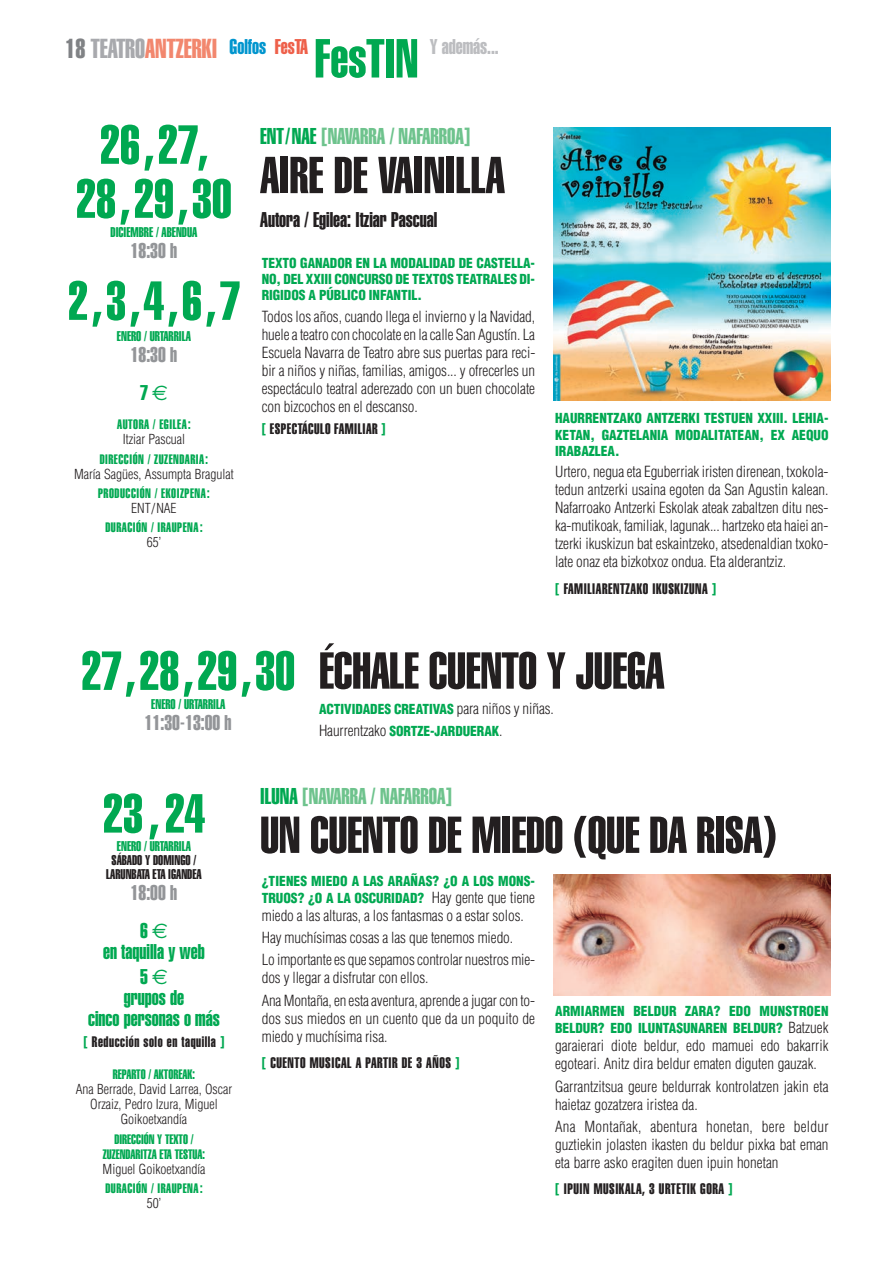
<style>
.page{position:relative;width:896px;height:1272px;background:#fff}
.page>*{position:absolute;margin:0;border:0;box-sizing:border-box;transform-origin:0 0}
.t1{font:54px/54px "Helvetica LT Std Extra Comp";color:#00a851;text-align:center}
.t2{font:51px "Helvetica LT Std Extra Comp";letter-spacing:-.01em;color:#231f20}
.t3{font:27px "Helvetica LT Std Extra Comp";color:#f2876e}
.t4{font:22.5px "Helvetica LT Std Extra Comp";color:#6ec38d}
.t5{font:21px/25.2px "Helvetica LT Std Extra Comp";color:#00a851;text-align:center}
.t6{font:21px/38px "Helvetica LT Std Extra Comp";color:#939598;text-align:center}
.t7{font:21px "Helvetica LT Std Extra Comp";color:#231f20}
.t8{font:21px "Helvetica LT Std Extra Comp";color:#0095ce}
.t9{font:21px "Helvetica LT Std Extra Comp";color:#bcbdc0}
.t10{font:300 condensed 15px/18px "Helvetica LT Std";letter-spacing:-.005em;color:#231f20}
.t11{font:15px "Helvetica LT Std Extra Comp";letter-spacing:.035em;color:#231f20}
.t12{font:13.8px "Helvetica LT Std Extra Comp";color:#00a851}
.t13{font:13.8px/13.8px "Helvetica LT Std Extra Comp";color:#231f20;text-align:center}
.t14{font:900 condensed 13.5px/16.2px "Helvetica LT Std";color:#00a851}
.t15{font:300 condensed 13.5px/15px "Helvetica LT Std";color:#231f20;text-align:center}
.t16{font:13.5px "Helvetica LT Std Extra Comp";letter-spacing:.035em;color:#00a851}
.t17{font:13.5px/15px "Helvetica LT Std Extra Comp";color:#00a851;text-align:center}
.s1{color:#808285}
.s2{color:#a8a9ad}
.s3{color:#ee604a}
.s4{color:#00a851}
.s5{font-family:"Euro Sans";color:#00a851}
.s6{font-size:54px;color:#00a851}
.s7{font-weight:300;font-size:15px;color:#231f20}
.s8{font-family:"Euro Sans"}
</style>
<div class="page">
<img style="left:554px;top:874px;width:276px;height:121px">
<img style="left:554px;top:128px;width:276px;height:272px">
<h3 class="t3" style="left:65px;top:39px;width:153px"><span class="s1">18</span> <span class="s2">TEATRO</span>ANTZERKI</h3>
<h3 class="t9" style="left:430px;top:39px;width:71px">Y además...</h3>
<h3 class="t8" style="left:230px;top:39px;width:80px">Golfos <span class="s3">FesTA</span></h3>
<h1 class="t1" style="left:314px;top:35px;width:105px">FesTIN</h1>
<h1 class="t1" style="left:76px;top:121px;width:157px">26,27,<br>28,29,30</h1>
<p class="t12" style="left:111px;top:227px;width:88px">DICIEMBRE / ABENDUA</p>
<h3 class="t6" style="left:131px;top:232px;width:48px">18:30 h</h3>
<h1 class="t1" style="left:68px;top:277px;width:173px">2,3,4,6,7</h1>
<p class="t12" style="left:117px;top:331px;width:75px">ENERO / URTARRILA</p>
<h3 class="t6" style="left:131px;top:336px;width:48px">18:30 h<br><span class="s4">7</span> <span class="s5">€</span></h3>
<p class="t16" style="left:117px;top:419px;width:75px">AUTORA / EGILEA:</p>
<p class="t15" style="left:123px;top:433px;width:64px">Itziar Pascual</p>
<p class="t16" style="left:100px;top:454px;width:110px">DIRECCIÓN / ZUZENDARIA:</p>
<p class="t15" style="left:74px;top:467px;width:161px">María Sagües, Assumpta Bragulat</p>
<p class="t16" style="left:98px;top:488px;width:113px">PRODUCCIÓN / EKOIZPENA:</p>
<p class="t15" style="left:131px;top:501px;width:47px">ENT/NAE</p>
<p class="t16" style="left:105px;top:522px;width:99px">DURACIÓN / IRAUPENA:</p>
<p class="t15" style="left:147px;top:536px;width:16px">65’</p>
<h3 class="t4" style="left:260px;top:128px;width:212px"><span class="s4">ENT/NAE</span> [NAVARRA / NAFARROA]</h3>
<h2 class="t2" style="left:260px;top:157px;width:246px">AIRE DE VAINILLA</h2>
<h3 class="t7" style="left:260px;top:212px;width:179px">Autora / Egilea: Itziar Pascual</h3>
<p class="t14" style="left:262px;top:256px;width:275px;text-align:justify">TEXTO GANADOR EN LA MODALIDAD DE CASTELLA-NO, DEL XXIII CONCURSO DE TEXTOS TEATRALES DI-RIGIDOS A PÚBLICO INFANTIL.</p>
<p class="t10" style="left:262px;top:309px;width:275px;text-align:justify">Todos los años, cuando llega el invierno y la Navidad, huele a teatro con chocolate en la calle San Agustín. La Escuela Navarra de Teatro abre sus puertas para reci&shy;bir a niños y niñas, familias, amigos... y ofrecerles un espectáculo teatral aderezado con un buen chocolate con bizcochos en el descanso.</p>
<p class="t11" style="left:262px;top:423px;width:126px"><span class="s4">[</span> ESPECTÁCULO FAMILIAR <span class="s4">]</span></p>
<p class="t14" style="left:555px;top:411px;width:275px;text-align:justify">HAURRENTZAKO ANTZERKI TESTUEN XXIII. LEHIA - KETAN, GAZTELANIA MODALITATEAN, EX AEQUO IRABAZLEA.</p>
<p class="t10" style="left:555px;top:464px;width:275px;text-align:justify">Urtero, negua eta Eguberriak iristen direnean, txokola&shy;tedun antzerki usaina egoten da San Agustin kalean.<br>Nafarroako Antzerki Eskolak ateak zabaltzen ditu nes&shy;ka-mutikoak, familiak, lagunak... hartzeko eta haiei an - tzerki ikuskizun bat eskaintzeko, atse denaldian txoko&shy;late onaz eta bizkotxoz ondua. Eta alderantziz.</p>
<p class="t11" style="left:555px;top:583px;width:163px"><span class="s4">[</span> FAMILIARENTZAKO IKUSKIZUNA <span class="s4">]</span></p>
<h2 class="t2" style="left:81px;top:652px;width:584px"><span class="s6">27,28,29,30</span> ÉCHALE CUENTO Y JUEGA</h2>
<p class="t12" style="left:151px;top:699px;width:75px">ENERO / URTARRILA</p>
<h3 class="t6" style="left:145px;top:704px;width:88px">11:30-13:00 h</h3>
<p class="t14" style="left:319px;top:699px;width:236px;line-height:22.2px">ACTIVIDADES CREATIVAS <span class="s7">para niños y niñas.<br>Haurrentzako</span> SORTZE-JARDUERAK<span class="s7">.</span></p>
<h1 class="t1" style="left:103px;top:790px;width:103px">23,24</h1>
<p class="t12" style="left:117px;top:841px;width:75px">ENERO / URTARRILA</p>
<p class="t13" style="left:106px;top:854px;width:97px">SÁBADO Y DOMINGO /<br>LARUNBATA ETA IGANDEA</p>
<h3 class="t6" style="left:131px;top:875px;width:48px">18:00 h<br><span class="s4">6</span> <span class="s5">€</span></h3>
<h3 class="t5" style="left:103px;top:940px;width:103px">en taquilla y web<br>5<span class="s8">€</span></h3>
<h3 class="t5" style="left:88px;top:988px;width:133px;line-height:21px">grupos de<br>cinco personas o más</h3>
<p class="t11" style="left:83px;top:1036px;width:143px"><span class="s4">[</span> Reducción solo en taquilla <span class="s4">]</span></p>
<p class="t17" style="left:113px;top:1068px;width:83px">REPARTO / AKTOREAK:</p>
<p class="t15" style="left:76px;top:1083px;width:158px">Ana Berrade, David Larrea, Oscar<br>Orzaiz, Pedro Izura, Miguel<br>Goikoetxandía</p>
<p class="t17" style="left:103px;top:1132px;width:104px">DIRECCIÓN Y TEXTO /<br>ZUZENDARITZA ETA TESTUA:</p>
<p class="t15" style="left:103px;top:1162px;width:104px">Miguel Goikoetxandía</p>
<p class="t16" style="left:105px;top:1183px;width:99px">DURACIÓN / IRAUPENA:</p>
<p class="t15" style="left:147px;top:1196px;width:16px">50’</p>
<h3 class="t4" style="left:260px;top:787px;width:193px"><span class="s4">ILUNA</span> [NAVARRA / NAFARROA]</h3>
<h2 class="t2" style="left:260px;top:816px;width:518px">UN CUENTO DE MIEDO (QUE DA RISA)</h2>
<p class="t14" style="left:262px;top:873px;width:275px;line-height:17.2px">¿TIENES MIEDO A LAS ARAÑAS? ¿O A LOS MONS-<br>TRUOS? ¿O A LA OSCURIDAD? <span class="s7">Hay gente que tiene</span></p>
<p class="t10" style="left:262px;top:905px;width:275px;line-height:22.2px">miedo a las alturas, a los fantasmas o a estar solos.<br>Hay muchísimas cosas a las que tenemos miedo.<br>Lo importante es que sepamos controlar nuestros mie-</p>
<p class="t10" style="left:262px;top:968px;width:275px;line-height:22.2px">dos y llegar a disfrutar con ellos.<br>Ana Montaña, en esta aventura, aprende a jugar con to-</p>
<p class="t10" style="left:262px;top:1010px;width:275px">dos sus miedos en un cuento que da un poquito de miedo y muchísima risa.</p>
<p class="t11" style="left:262px;top:1057px;width:199px"><span class="s4">[</span> CUENTO MUSICAL A PARTIR DE 3 AÑOS <span class="s4">]</span></p>
<p class="t14" style="left:555px;top:1003px;width:275px;line-height:17.2px">ARMIARMEN BELDUR ZARA? EDO MUNSTROEN<br>BELDUR? EDO ILUNTASUNAREN BELDUR? <span class="s7">Batzuek</span></p>
<p class="t10" style="left:555px;top:1038px;width:275px">garaierari diote beldur, edo mamuei edo bakarrik egoteari. Anitz dira beldur ematen diguten gauzak.</p>
<p class="t10" style="left:555px;top:1078px;width:275px">Garrantzitsua geure beldurrak kontrolatzen jakin eta haietaz gozatzera iristea da.</p>
<p class="t10" style="left:555px;top:1118px;width:275px;text-align:justify">Ana Montañak, abentura honetan, bere beldur guztiekin jolasten ikasten du beldur pixka bat eman eta barre asko eragiten duen ipuin honetan</p>
<p class="t11" style="left:555px;top:1183px;width:179px"><span class="s4">[</span> IPUIN MUSIKALA, 3 URTETIK GORA <span class="s4">]</span></p>
</div>
